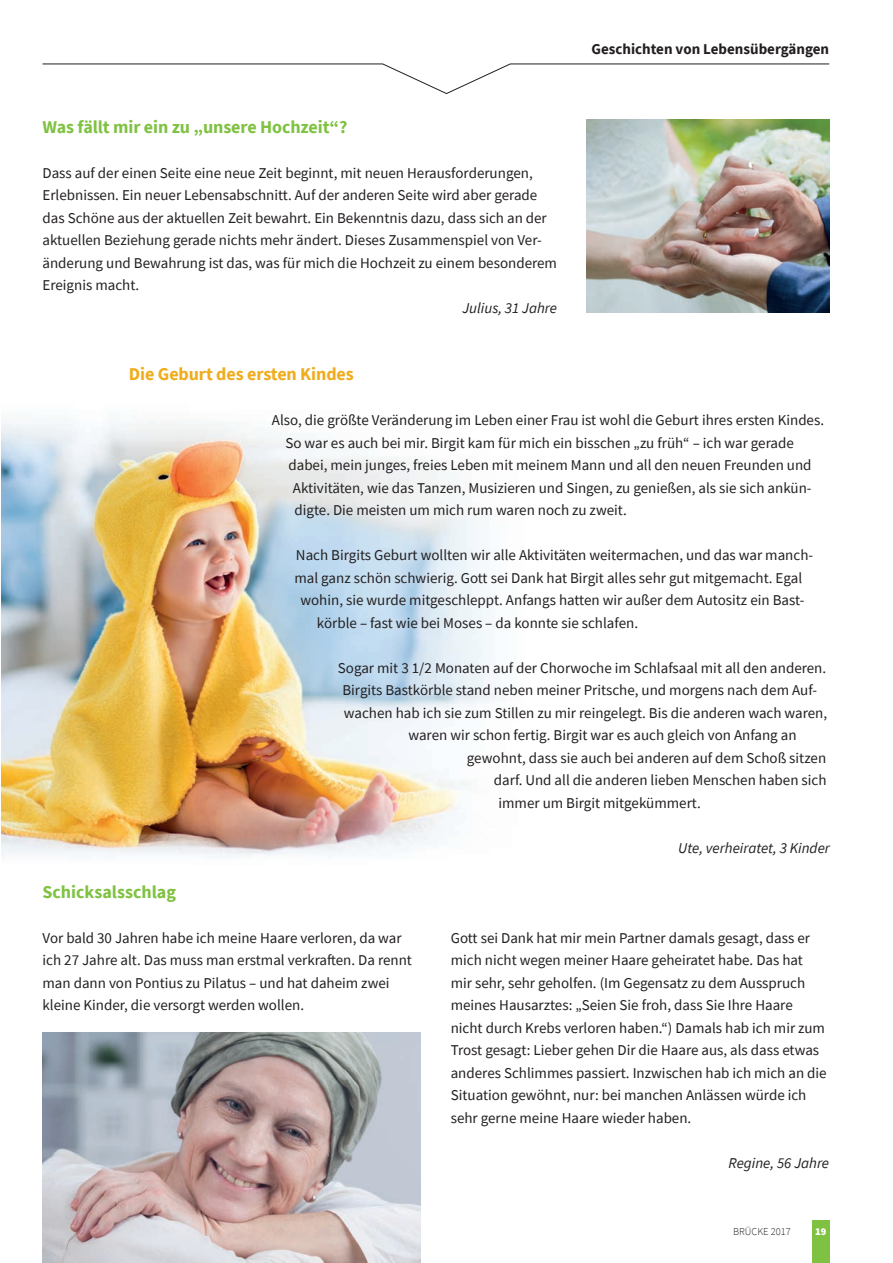
<style>
.page{position:relative;width:893px;height:1263px;background:#fff}
.page>*{position:absolute;margin:0;border:0;box-sizing:border-box;transform-origin:0 0}
.Zwischenhead{font:700 18px "Source Sans Pro";letter-spacing:-.005em;color:#7fc241}
.Zwischenhead-2{font:700 18px "Source Sans Pro";letter-spacing:-.005em;color:#efac1c}
.Fließtext{font:15px/22.5px "Source Sans Pro";color:#231f20}
.Autor{font:italic 15px "Source Sans Pro";color:#231f20}
.t1{font:700 15px "Source Sans Pro";color:#231f20}
.t2{font:300 10.5px "Source Sans Pro";color:#231f20}
.t3{font:900 10.5px "Source Sans Pro";color:#fff}
</style>
<div class="page">
<div style="left:812px;top:1220px;width:17px;height:43px;background:#7fc241"></div>
<svg style="left:42px;top:64px;width:788px;height:30px"></svg>
<img style="left:587px;top:119px;width:242px;height:194px">
<img style="left:43px;top:1033px;width:378px;height:230px">
<img style="left:1px;top:421px;width:495px;height:435px">
<p class="Zwischenhead" style="left:43px;top:114px;width:306px">Was fällt mir ein zu „unsere Hochzeit“?</p>
<p class="Fließtext" style="left:43px;top:161px;width:516px">Dass auf der einen Seite eine neue Zeit beginnt, mit neuen Herausforderungen, Erlebnissen. Ein neuer Lebensabschnitt. Auf der anderen Seite wird aber gerade das Schöne aus der aktuellen Zeit bewahrt. Ein Bekenntnis dazu, dass sich an der aktuellen Beziehung gerade nichts mehr ändert. Dieses Zusammenspiel von Ver&shy;änderung und Bewahrung ist das, was für mich die Hochzeit zu einem besonderem Ereignis macht.</p>
<p class="Autor" style="left:462px;top:298px;width:96px">Julius, 31 Jahre</p>
<p class="t1" style="left:591px;top:39px;width:239px">Geschichten von Lebensübergängen</p>
<p class="Zwischenhead-2" style="left:129px;top:362px;width:226px">Die Geburt des ersten Kindes</p>
<p class="Fließtext" style="left:272px;top:409px;width:554px">Also, die größte Veränderung im Leben einer Frau ist wohl die Geburt ihres ersten Kindes.</p>
<p class="Fließtext" style="left:285px;top:431px;width:510px">So war es auch bei mir. Birgit kam für mich ein bisschen „zu früh“ – ich war gerade</p>
<p class="Fließtext" style="left:288px;top:454px;width:525px">dabei, mein junges, freies Leben mit meinem Mann und all den neuen Freunden und</p>
<p class="Fließtext" style="left:293px;top:476px;width:520px">Aktivitäten, wie das Tanzen, Musizieren und Singen, zu genießen, als sie sich ankün-</p>
<p class="Fließtext" style="left:294px;top:499px;width:334px">digte. Die meisten um mich rum waren noch zu zweit.</p>
<p class="Fließtext" style="left:296px;top:544px;width:519px">Nach Birgits Geburt wollten wir alle Aktivitäten weitermachen, und das war manch-</p>
<p class="Fließtext" style="left:294px;top:566px;width:509px">mal ganz schön schwierig. Gott sei Dank hat Birgit alles sehr gut mitgemacht. Egal</p>
<p class="Fließtext" style="left:300px;top:589px;width:505px">wohin, sie wurde mitgeschleppt. Anfangs hatten wir außer dem Autositz ein Bast-</p>
<p class="Fließtext" style="left:317px;top:611px;width:323px">körble – fast wie bei Moses – da konnte sie schlafen.</p>
<p class="Fließtext" style="left:338px;top:656px;width:490px">Sogar mit 3 1/2 Monaten auf der Chorwoche im Schlafsaal mit all den anderen.</p>
<p class="Fließtext" style="left:342px;top:679px;width:476px">Birgits Bastkörble stand neben meiner Pritsche, und morgens nach dem Auf-</p>
<p class="Fließtext" style="left:344px;top:701px;width:485px">wachen hab ich sie zum Stillen zu mir reingelegt. Bis die anderen wach waren,</p>
<p class="Fließtext" style="left:408px;top:724px;width:390px">waren wir schon fertig. Birgit war es auch gleich von Anfang an</p>
<p class="Fließtext" style="left:467px;top:746px;width:361px">gewohnt, dass sie auch bei anderen auf dem Schoß sitzen</p>
<p class="Fließtext" style="left:494px;top:769px;width:334px">darf. Und all die anderen lieben Menschen haben sich</p>
<p class="Fließtext" style="left:498px;top:791px;width:204px">immer um Birgit mitgekümmert.</p>
<p class="Autor" style="left:678px;top:838px;width:153px">Ute, verheiratet, 3 Kinder</p>
<p class="Zwischenhead" style="left:43px;top:879px;width:135px">Schicksalsschlag</p>
<p class="Fließtext" style="left:43px;top:926px;width:371px">Vor bald 30 Jahren habe ich meine Haare verloren, da war ich 27 Jahre alt. Das muss man erstmal verkraften. Da rennt man dann von Pontius zu Pilatus – und hat daheim zwei kleine Kinder, die versorgt werden wollen.</p>
<p class="Fließtext" style="left:451px;top:926px;width:377px">Gott sei Dank hat mir mein Partner damals gesagt, dass er mich nicht wegen meiner Haare geheiratet habe. Das hat mir sehr, sehr geholfen. (Im Gegensatz zu dem Ausspruch meines Hausarztes: „Seien Sie froh, dass Sie Ihre Haare nicht durch Krebs verloren haben.“) Damals hab ich mir zum Trost gesagt: Lieber gehen Dir die Haare aus, als dass etwas anderes Schlimmes passiert. Inzwischen hab ich mich an die Situation gewöhnt, nur: bei manchen Anlässen würde ich sehr gerne meine Haare wieder haben.</p>
<p class="Autor" style="left:728px;top:1153px;width:102px">Regine, 56 Jahre</p>
<p class="t2" style="left:733px;top:1225px;width:59px">BRÜCKE 2017</p>
<p class="t3" style="left:815px;top:1224px;width:13px">19</p>
</div>
